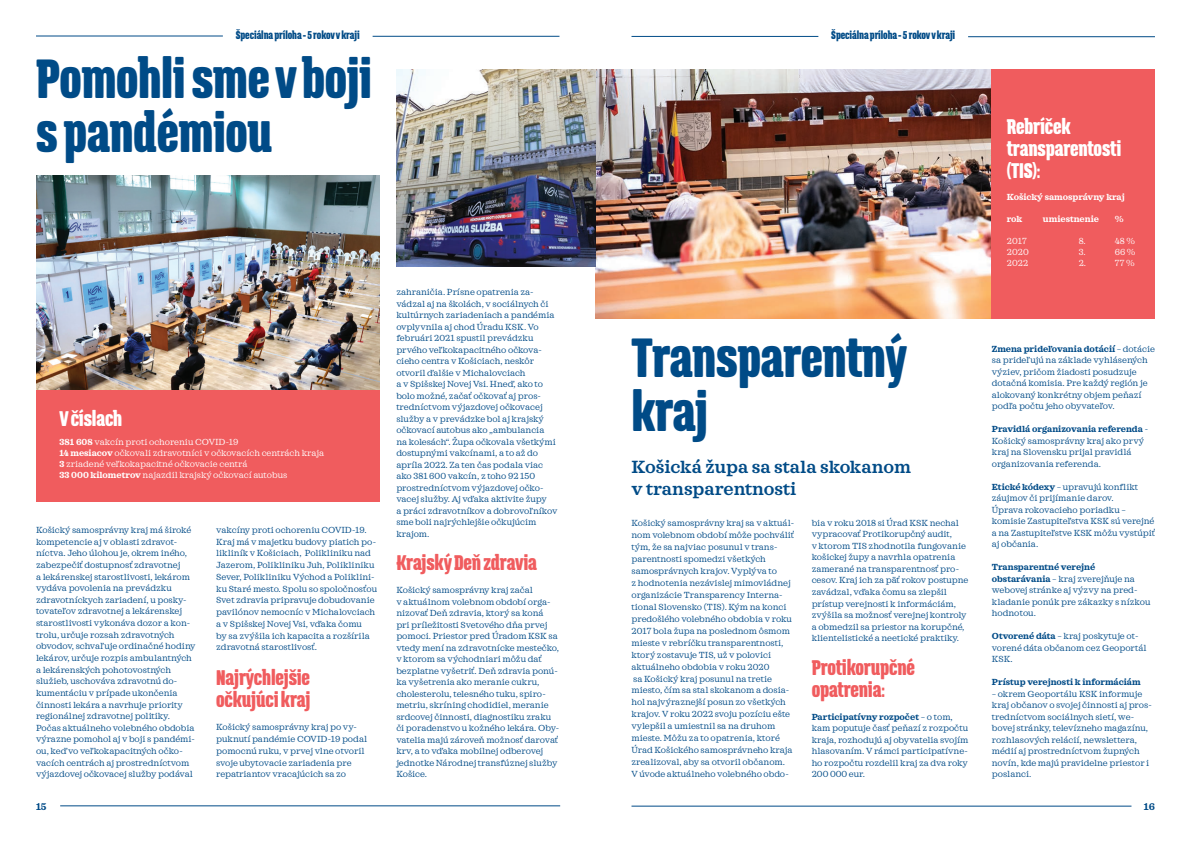
<style>
.page{position:relative;width:1191px;height:842px;background:#fff}
.page>*{position:absolute;margin:0;border:0;box-sizing:border-box;transform-origin:0 0}
.t1{font:900 48.8px/54px "Triump";letter-spacing:-.01em;color:#004b87;scale:.8 1}
.t2{font:900 18.8px/22.3px "Triump";letter-spacing:-.01em;color:#f05c5e;scale:.8 1}
.t3{font:900 18.8px/22px "Triump";letter-spacing:-.01em;color:#fff;scale:.8 1}
.t4{font:600 18px/22px "Sagona";color:#004b87}
.t5{font:900 10px "Triump";letter-spacing:-.01em;color:#004b87;scale:.8 1}
.t6{font:700 10px "Sagona";color:#004b87}
.t7{font:9px/11.5px "Sagona";color:#004b87}
.t8{font:9px/11px "Sagona";color:#fff}
.t9{font:700 9px "Sagona";color:#fff}
.t10{font:700 9px "Sagona";color:#004b87}
.s1{font-weight:700}
</style>
<div class="page">
<img style="left:595px;top:69px;width:396px;height:250px">
<hr style="left:631px;top:806px;width:500px;height:1px;background:#004b87">
<hr style="left:60px;top:806px;width:500px;height:1px;background:#004b87">
<hr style="left:36px;top:36px;width:187px;height:1px;background:#004b87">
<hr style="left:372px;top:36px;width:187px;height:1px;background:#004b87">
<hr style="left:631px;top:36px;width:187px;height:1px;background:#004b87">
<hr style="left:968px;top:37px;width:187px;height:1px;background:#004b87">
<img style="left:36px;top:175px;width:343px;height:215px">
<div style="left:36px;top:390px;width:343px;height:111px;background:#f05c5e"></div>
<div style="left:991px;top:69px;width:164px;height:250px;background:#f05c5e"></div>
<img style="left:396px;top:69px;width:199px;height:197px">
<p class="t5" style="left:236px;top:28px;width:156px">Špeciálna príloha - 5 rokov v kraji</p>
<p class="t5" style="left:831px;top:28px;width:156px">Špeciálna príloha - 5 rokov v kraji</p>
<h1 class="t1" style="left:36px;top:50px;width:421px">Pomohli sme vboji s pandémiou</h1>
<p class="t7" style="left:396px;top:287px;width:163px">zahraničia. Prísne opatrenia za&shy;vádzal aj na školách, v sociálnych či kultúrnych zariadeniach a pandémia ovplyvnila aj chod Úradu KSK. Vo februári 2021 spustil prevádzku prvého veľkokapacitného očkova&shy;cieho centra v Košiciach, neskôr otvoril ďalšie v Michalovciach<br>a v Spišskej Novej Vsi. Hneď, ako to bolo možné, začať očkovať aj pros&shy;tredníctvom výjazdovej očkovacej služby a v prevádzke bol aj krajský očkovací autobus ako „ambulancia na kolesách“. Župa očkovala všetkými dostupnými vakcínami, a to až do apríla 2022. Za ten čas podala viac ako 381 600 vakcín, z toho 92 150 prostredníctvom výjazdovej očko&shy;vacej služby. Aj vďaka aktivite župy<br>a práci zdravotníkov a dobrovoľníkov sme boli najrýchlejšie očkujúcim krajom.</p>
<h2 class="t2" style="left:396px;top:551px;width:177px">Krajský Deň zdravia</h2>
<p class="t7" style="left:396px;top:585px;width:164px">Košický samosprávny kraj začal<br>v aktuálnom volebnom období orga&shy;nizovať Deň zdravia, ktorý sa koná<br>pri príležitosti Svetového dňa prvej pomoci. Priestor pred Úradom KSK sa vtedy mení na zdravotnícke mestečko, v ktorom sa východniari môžu dať bezplatne vyšetriť. Deň zdravia ponú&shy;ka vyšetrenia ako meranie cukru, cholesterolu, telesného tuku, spiro&shy;metriu, skríning chodidiel, meranie srdcovej činnosti, diagnostiku zraku či poradenstvo u kožného lekára. Oby&shy;vatelia majú zároveň možnosť darovať krv, a to vďaka mobilnej odberovej jednotke Národnej transfúznej služby Košice.</p>
<h1 class="t1" style="left:631px;top:329px;width:346px">Transparentný kraj</h1>
<h2 class="t3" style="left:59px;top:406px;width:80px">V číslach</h2>
<p class="t8" style="left:59px;top:436px;width:266px"><span class="s1">381 608</span> vakcín proti ochoreniu COVID-19<br><span class="s1">14 mesiacov</span> očkovali zdravotníci v očkovacích centrách kraja <span class="s1">3</span> zriadené veľkokapacitné očkovacie centrá<br><span class="s1">33 000 kilometrov</span> najazdil krajský očkovací autobus</p>
<h3 class="t4" style="left:631px;top:456px;width:281px">Košická župa sa stala skokanom v transparentnosti</h3>
<p class="t7" style="left:811px;top:517px;width:158px">bia v roku 2018 si Úrad KSK nechal vypracovať Protikorupčný audit,<br>v ktorom TIS zhodnotila fungovanie košickej župy a navrhla opatrenia zamerané na transparentnosť pro&shy;cesov. Kraj ich za päť rokov postupne zavádzal, vďaka čomu sa zlepšil prístup verejnosti k informáciám, zvýšila sa možnosť verejnej kontroly a obmedzil sa priestor na korupčné, klientelistické a neetické praktiky.</p>
<h2 class="t2" style="left:811px;top:655px;width:131px;line-height:22px">Protikorupčné opatrenia:</h2>
<p class="t7" style="left:811px;top:711px;width:158px"><span class="s1">Participatívny rozpočet</span> – o tom, kam poputuje časť peňazí z rozpočtu kraja, rozhodujú aj obyvatelia svojím hlasovaním. V rámci participatívne&shy;ho rozpočtu rozdelil kraj za dva roky<br>200 000 eur.</p>
<p class="t7" style="left:36px;top:524px;width:161px">Košický samosprávny kraj má široké kompetencie aj v oblasti zdravot&shy;níctva. Jeho úlohou je, okrem iného, zabezpečiť dostupnosť zdravotnej<br>a lekárenskej starostlivosti, lekárom vydáva povolenia na prevádzku zdravotníckych zariadení, u posky&shy;tovateľov zdravotnej a lekárenskej starostlivosti vykonáva dozor a kon&shy;trolu, určuje rozsah zdravotných obvodov, schvaľ uje ordinačné hodiny lekárov, určuje rozpis ambulantných a lekárenských pohotovostných služieb, uschováva zdravotnú do&shy;kumentáciu v prípade ukončenia činnosti lekára a navrhuje priority regionálnej zdravotnej politiky.<br>Počas aktuálneho volebného obdobia výrazne pomohol aj v boji s pandémi&shy;ou, keď vo veľ kokapacitných očko&shy;vacích centrách aj prostredníctvom výjazdovej očkovacej služby podával</p>
<p class="t7" style="left:631px;top:517px;width:164px;line-height:12px">Košický samosprávny kraj sa v aktuál&shy;nom volebnom období môže pochváliť tým, že sa najviac posunul v trans&shy;parentnosti spomedzi všetkých samosprávnych krajov. Vyplýva to<br>z hodnotenia nezávislej mimovládnej organizácie Transparency Interna&shy;tional Slovensko (TIS). Kým na konci predošlého volebného obdobia v roku 2017 bola župa na poslednom ôsmom mieste v rebríčku transparentnosti, ktorý zostavuje TIS, už v polovici aktuálneho obdobia v roku 2020<br>sa Košický kraj posunul na tretie miesto, čím sa stal skokanom a dosia&shy;hol najvýraznejší posun zo všetkých krajov. V roku 2022 svoju pozíciu ešte vylepšil a umiestnil sa na druhom mieste. Môžu za to opatrenia, ktoré Úrad Košického samosprávneho kraja zrealizoval, aby sa otvoril občanom.<br>V úvode aktuálneho volebného obdo-</p>
<p class="t7" style="left:216px;top:524px;width:162px;line-height:11.8px">vakcíny proti ochoreniu COVID-19.<br>Kraj má v majetku budovy piatich po&shy;likliník v Košiciach, Polikliniku nad Jazerom, Polikliniku Juh, Polikliniku Sever, Polikliniku Východ a Poliklini&shy;ku Staré mesto. Spolu so spoločnosťou Svet zdravia pripravuje dobudovanie pavilónov nemocníc v Michalovciach a v Spišskej Novej Vsi, vďaka čomu<br>by sa zvýšila ich kapacita a rozšírila zdravotná starostlivosť.</p>
<h2 class="t2" style="left:216px;top:665px;width:119px">Najrýchlejšie očkujúci kraj</h2>
<p class="t7" style="left:216px;top:721px;width:153px;line-height:11.8px">Košický samosprávny kraj po vy&shy;puknutí pandémie COVID-19 podal pomocnú ruku, v prvej vlne otvoril svoje ubytovacie zariadenia pre repatriantov vracajúcich sa zo</p>
<h2 class="t3" style="left:1006px;top:115px;width:144px">Rebríček transparentosti (TIS):</h2>
<p class="t9" style="left:1006px;top:192px;width:119px">Košický samosprávny kraj</p>
<p class="t9" style="left:1006px;top:214px;width:17px">rok</p>
<p class="t9" style="left:1042px;top:214px;width:58px">umiestnenie</p>
<p class="t9" style="left:1114px;top:214px;width:10px">%</p>
<p class="t8" style="left:1006px;top:236px;width:22px">2017</p>
<p class="t8" style="left:1078px;top:236px;width:9px">8.</p>
<p class="t8" style="left:1114px;top:236px;width:22px">48 %</p>
<p class="t8" style="left:1006px;top:247px;width:23px">2020</p>
<p class="t8" style="left:1078px;top:247px;width:8px">3.</p>
<p class="t8" style="left:1114px;top:247px;width:22px">66 %</p>
<p class="t8" style="left:1006px;top:258px;width:23px">2022</p>
<p class="t8" style="left:1078px;top:258px;width:9px">2.</p>
<p class="t8" style="left:1114px;top:258px;width:21px">77 %</p>
<p class="t7" style="left:991px;top:343px;width:165px"><span class="s1">Zmena prideľovania dotácií</span> – dotácie sa prideľ ujú na základe vyhlásených výziev, pričom žiadosti posudzuje dotačná komisia. Pre každý región je alokovaný konkrétny objem peňazí podľa počtu jeho obyvateľov.</p>
<p class="t7" style="left:991px;top:424px;width:158px"><span class="s1">Pravidlá organizovania referenda</span> - Košický samosprávny kraj ako prvý kraj na Slovensku prijal pravidlá organizovania referenda.</p>
<p class="t7" style="left:991px;top:481px;width:165px"><span class="s1">Etické kódexy</span> – upravujú konflikt záujmov či prijímanie darov.<br>Úprava rokovacieho poriadku – komisie Zastupiteľstva KSK sú verejné a na Zastupiteľstve KSK môžu vystúpiť aj občania.</p>
<p class="t7" style="left:991px;top:562px;width:160px"><span class="s1">Transparentné verejné obstarávania</span> – kraj zverejňuje na webovej stránke aj výzvy na pred&shy;kladanie ponúk pre zákazky s nízkou hodnotou.</p>
<p class="t7" style="left:991px;top:631px;width:156px"><span class="s1">Otvorené dáta</span> – kraj poskytuje ot&shy;vorené dáta občanom cez Geoportál<br>KSK.</p>
<p class="t10" style="left:991px;top:677px;width:150px">Prístup verejnosti k informáciám</p>
<p class="t7" style="left:991px;top:688px;width:161px">– okrem Geoportálu KSK informuje kraj občanov o svojej činnosti aj pros&shy;tredníctvom sociálnych sietí, we&shy;bovej stránky, televízneho magazínu, rozhlasových relácií, newslettera, médií aj prostredníctvom župných novín, kde majú pravidelne priestor i poslanci.</p>
<p class="t6" style="left:36px;top:800px;width:12px">15</p>
<p class="t6" style="left:1143px;top:800px;width:13px">16</p>
</div>
